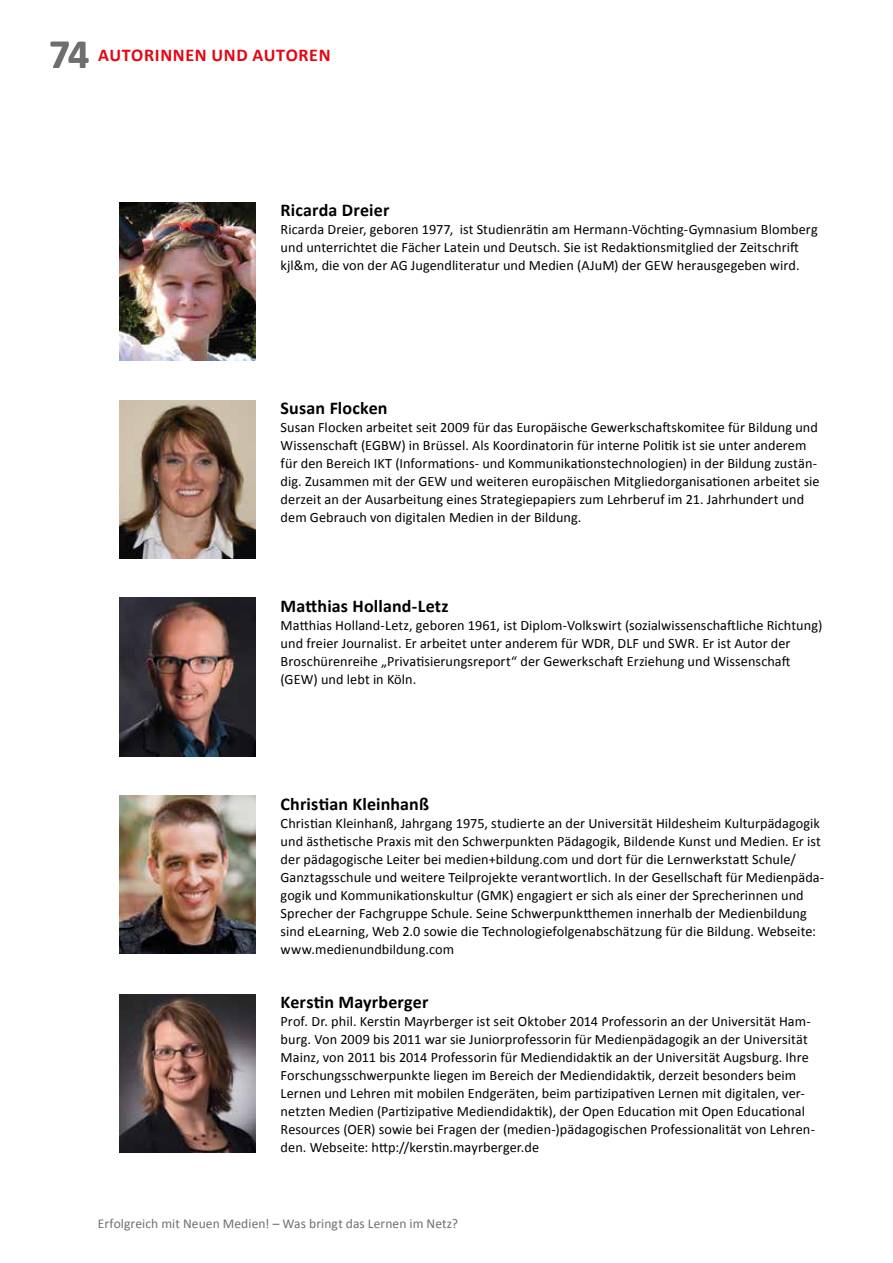
<style>
.page{position:relative;width:893px;height:1263px;background:#fff}
.page>*{position:absolute;margin:0;border:0;box-sizing:border-box;transform-origin:0 0}
.t1{font:700 42px "Calibri";color:#706f6f}
.t2{font:700 18px "Calibri";letter-spacing:.01em;color:#000}
.t3{font:700 18px "Calibri";color:#e30613}
.t4{font:14.25px/18px "Calibri";letter-spacing:.005em;color:#000}
.t5{font:13.5px "Calibri";letter-spacing:.005em;color:#706f6f}
</style>
<div class="page">
<img style="left:119px;top:202px;width:136px;height:159px">
<img style="left:119px;top:400px;width:136px;height:158px">
<img style="left:119px;top:598px;width:136px;height:158px">
<img style="left:119px;top:796px;width:136px;height:158px">
<img style="left:119px;top:994px;width:136px;height:159px">
<h1 class="t1" style="left:49px;top:27px;width:42px">74</h1>
<p class="t3" style="left:98px;top:44px;width:23px">Autorinnen</p>
<p class="t3" style="left:211px;top:44px;width:13px">und</p>
<p class="t3" style="left:253px;top:44px;width:23px">Autoren</p>
<p class="t2" style="left:281px;top:199px;width:110px">Ricarda Dreier</p>
<p class="t4" style="left:281px;top:220px;width:539px">Ricarda Dreier, geboren 1977, ist Studienrätin am Hermann-Vöchting-Gymnasium Blomberg und unterrichtet die Fächer Latein und Deutsch. Sie ist Redaktionsmitglied der Zeitschrift kjl&amp;m, die von der AG Jugendliteratur und Medien (AJuM) der GEW herausgegeben wird.</p>
<p class="t2" style="left:281px;top:397px;width:108px">Susan Flocken</p>
<p class="t4" style="left:281px;top:418px;width:541px">Susan Flocken arbeitet seit 2009 für das Europäische Gewerkschaftskomitee für Bildung und Wissenschaft (EGBW) in Brüssel. Als Koordinatorin für interne Politik ist sie unter anderem für den Bereich IKT (Informations- und Kommunikationstechnologien) in der Bildung zustän&shy;dig. Zusammen mit der GEW und weiteren europäischen Mitgliedorganisationen arbeitet sie derzeit an der Ausarbeitung eines Strategiepapiers zum Lehrberuf im 21. Jahrhundert und dem Gebrauch von digitalen Medien in der Bildung.</p>
<p class="t2" style="left:281px;top:595px;width:169px">Matthias Holland-Letz</p>
<p class="t4" style="left:281px;top:616px;width:543px">Matthias Holland-Letz, geboren 1961, ist Diplom-Volkswirt (sozialwissenschaftliche Richtung) und freier Journalist. Er arbeitet unter anderem für WDR, DLF und SWR. Er ist Autor der Broschürenreihe „Privatisierungsreport“ der Gewerkschaft Erziehung und Wissenschaft (GEW) und lebt in Köln.</p>
<p class="t2" style="left:281px;top:793px;width:150px">Christian Kleinhanß</p>
<p class="t4" style="left:281px;top:814px;width:545px">Christian Kleinhanß, Jahrgang 1975, studierte an der Universität Hildesheim Kulturpädagogik und ästhetische Praxis mit den Schwerpunkten Pädagogik, Bildende Kunst und Medien. Er ist der pädagogische Leiter bei medien+bildung.com und dort für die Lernwerkstatt Schule/ Ganztagsschule und weitere Teilprojekte verantwortlich. In der Gesellschaft für Medienpäda&shy;gogik und Kommunikationskultur (GMK) engagiert er sich als einer der Sprecherinnen und Sprecher der Fachgruppe Schule. Seine Schwerpunktthemen innerhalb der Medienbildung sind eLearning, Web 2.0 sowie die Technologiefolgenabschätzung für die Bildung. Webseite: www.medienundbildung.com</p>
<p class="t2" style="left:281px;top:991px;width:149px">Kerstin Mayrberger</p>
<p class="t4" style="left:281px;top:1012px;width:536px">Prof. Dr. phil. Kerstin Mayrberger ist seit Oktober 2014 Professorin an der Universität Ham&shy;burg. Von 2009 bis 2011 war sie Juniorprofessorin für Medienpädagogik an der Universität Mainz, von 2011 bis 2014 Professorin für Mediendidaktik an der Universität Augsburg. Ihre Forschungsschwerpunkte liegen im Bereich der Mediendidaktik, derzeit besonders beim Lernen und Lehren mit mobilen Endgeräten, beim partizipativen Lernen mit digitalen, ver&shy;netzten Medien (Partizipative Mediendidaktik), der Open Education mit Open Educational Resources (OER) sowie bei Fragen der (medien-)pädagogischen Professionalität von Lehren&shy;den. Webseite: http://kerstin.mayrberger.de</p>
<p class="t5" style="left:98px;top:1215px;width:362px">Erfolgreich mit Neuen Medien! – Was bringt das Lernen im Netz?</p>
</div>
